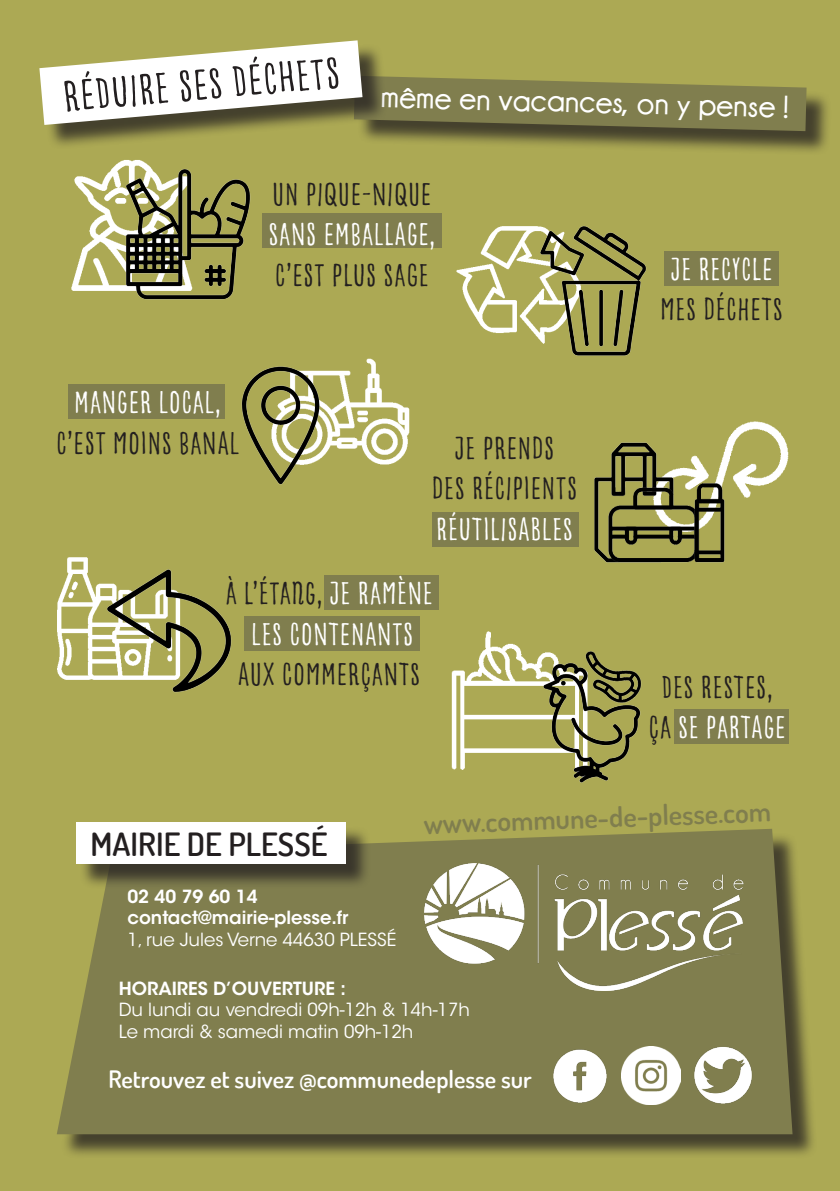
<style>
.page{position:relative;width:840px;height:1191px;background:#fff}
.page>*{position:absolute;margin:0;border:0;box-sizing:border-box;transform-origin:0 0}
.t1{font:46.4px "Goodlife Sans Condensed";color:#231f20}
.t2{font:33.8px "Goodlife Sans Condensed";color:#231f20}
.t3{font:33.8px "Goodlife Sans Condensed";color:#fff}
.t4{font:700 32.2px "Champagne&Limousines";color:#fff}
.t5{font:600 32px "Dosis";color:#231f20}
.t6{font:600 28px "Dosis";color:#807e4e}
.t7{font:600 24px "Dosis";color:#fff}
.t8{font:18px "ITC Avant Garde Std";color:#fff}
.t9{font:600 18px "ITC Avant Garde Std";color:#fff}
.s1{color:#fff}
.s2{color:#231f20}
</style>
<div class="page">
<div style="left:0;top:0;width:839px;height:1191px;background:#aca954"></div>
<img style="left:71px;top:173px;width:37px;height:118px">
<img style="left:108px;top:160px;width:143px;height:140px">
<img style="left:356px;top:358px;width:54px;height:107px">
<img style="left:241px;top:366px;width:115px;height:119px">
<img style="left:735px;top:421px;width:54px;height:77px">
<img style="left:594px;top:430px;width:141px;height:133px">
<img style="left:456px;top:226px;width:62px;height:107px">
<img style="left:518px;top:226px;width:129px;height:130px">
<img style="left:451px;top:631px;width:70px;height:139px">
<img style="left:521px;top:651px;width:121px;height:132px">
<img style="left:57px;top:557px;width:38px;height:123px">
<img style="left:95px;top:569px;width:137px;height:124px">
<div style="left:68px;top:384px;width:157px;height:35px;background:#807e4e"></div>
<div style="left:262px;top:213px;width:179px;height:35px;background:#807e4e"></div>
<div style="left:674px;top:709px;width:114px;height:35px;background:#807e4e"></div>
<div style="left:664px;top:251px;width:114px;height:35px;background:#807e4e"></div>
<div style="left:324px;top:575px;width:114px;height:35px;background:#807e4e"></div>
<div style="left:244px;top:616px;width:175px;height:35px;background:#807e4e"></div>
<div style="left:431px;top:512px;width:147px;height:35px;background:#807e4e"></div>
<div style="left:60px;top:832px;width:756px;height:327px;background:#231f20;opacity:.75"></div>
<svg style="left:57px;top:829px;width:735px;height:305px;background:#827f4d"></svg>
<div style="left:79px;top:825px;width:292px;height:64px;background:#231f20;opacity:.75"></div>
<div style="left:76px;top:822px;width:270px;height:42px;background:#fff"></div>
<div style="left:357px;top:79px;width:473px;height:77px;background:#231f20;opacity:.75"></div>
<img style="left:424px;top:864px;width:327px;height:127px">
<img style="left:549px;top:1046px;width:59px;height:58px">
<img style="left:621px;top:1046px;width:59px;height:58px">
<img style="left:693px;top:1046px;width:58px;height:58px">
<div style="left:43px;top:44px;width:344px;height:105px;background:#231f20;opacity:.75"></div>
<svg style="left:39px;top:40px;width:767px;height:91px"></svg>
<p class="t1" style="left:60px;top:71px;width:279px;rotate:-5deg">RÉDUIRE SES DÉCHETS</p>
<p class="t4" style="left:381px;top:80px;width:409px;rotate:1deg">même en vacances, on y pense !</p>
<p class="t2" style="left:272px;top:175px;width:161px">UN PIQUE-NIQUE</p>
<p class="t3" style="left:268px;top:215px;width:169px">SANS EMBALLAGE,</p>
<p class="t2" style="left:274px;top:256px;width:156px">C’EST PLUS SAGE</p>
<p class="t3" style="left:74px;top:383px;width:148px">MANGER LOCAL,</p>
<p class="t2" style="left:56px;top:424px;width:185px">C’EST MOINS BANAL</p>
<p class="t2" style="left:454px;top:429px;width:102px">JE PRENDS</p>
<p class="t2" style="left:431px;top:469px;width:147px">DES RÉCIPIENTS</p>
<p class="t3" style="left:435px;top:510px;width:139px">RÉUTILISABLES</p>
<p class="t2" style="left:225px;top:574px;width:209px">À L’ÉTANG, <span class="s1">JE RAMÈNE</span></p>
<p class="t3" style="left:251px;top:615px;width:164px">LES CONTENANTS</p>
<p class="t2" style="left:237px;top:655px;width:184px">AUX COMMERÇANTS</p>
<p class="t3" style="left:669px;top:250px;width:104px">JE RECYCLE</p>
<p class="t2" style="left:659px;top:290px;width:125px">MES DÉCHETS</p>
<p class="t2" style="left:661px;top:668px;width:113px">DES RESTES,</p>
<p class="t3" style="left:648px;top:708px;width:139px"><span class="s2">ÇA</span> SE PARTAGE</p>
<p class="t5" style="left:91px;top:823px;width:238px">MAIRIE DE PLESSÉ</p>
<p class="t9" style="left:127px;top:884px;width:132px">02 40 79 60 14</p>
<p class="t9" style="left:127px;top:906px;width:222px">contact@mairie-plesse.fr</p>
<p class="t8" style="left:127px;top:928px;width:270px">1, rue Jules Verne 44630 PLESSÉ</p>
<p class="t6" style="left:423px;top:805px;width:349px;rotate:-2deg">www.commune-de-plesse.com</p>
<p class="t9" style="left:119px;top:977px;width:228px">HORAIRES D’OUVERTURE :</p>
<p class="t8" style="left:119px;top:999px;width:352px">Du lundi au vendredi 09h-12h &amp; 14h-17h</p>
<p class="t8" style="left:119px;top:1020px;width:296px">Le mardi &amp; samedi matin 09h-12h</p>
<p class="t7" style="left:108px;top:1063px;width:424px">Retrouvez et suivez @communedeplesse sur</p>
</div>
